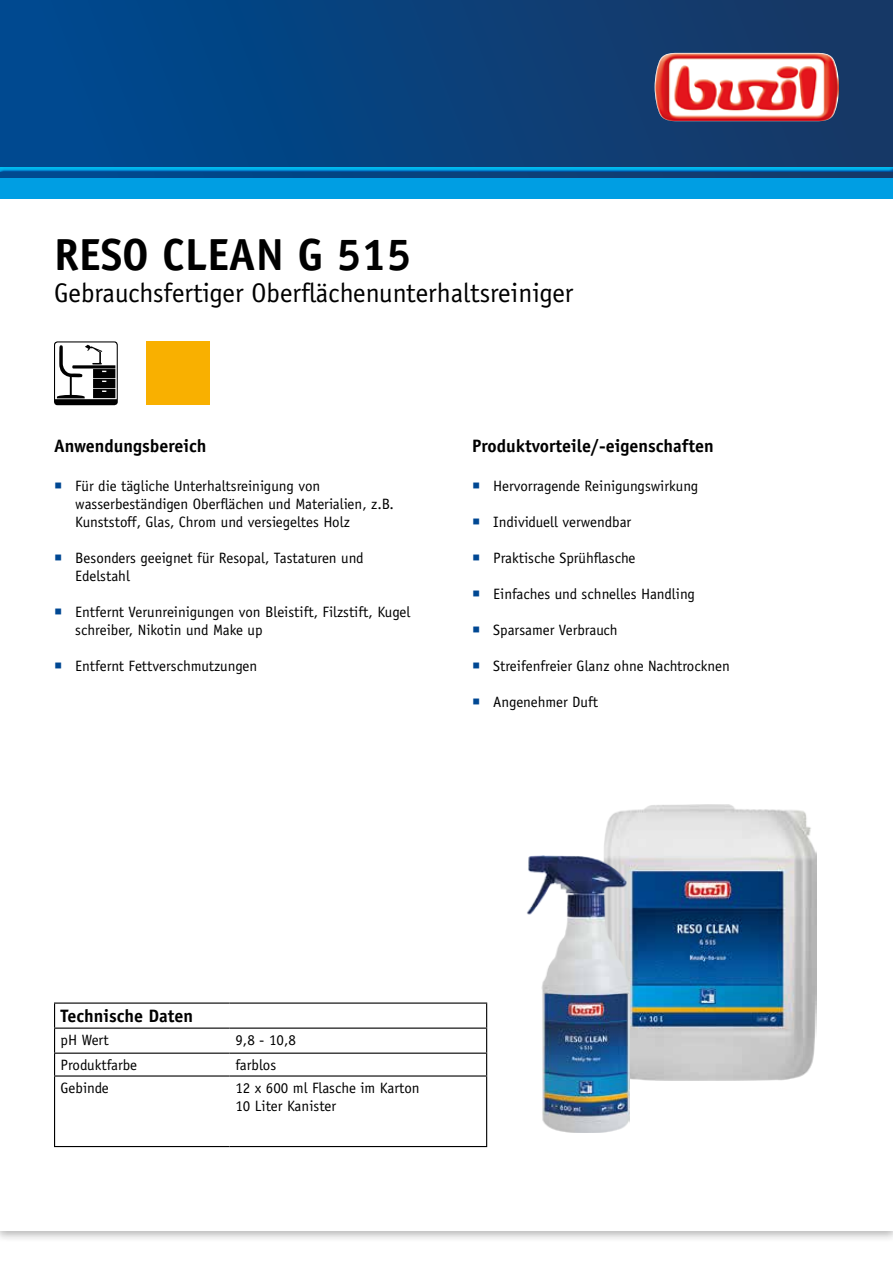
<style>
.page{position:relative;width:893px;height:1263px;background:#fff}
.page>*{position:absolute;margin:0;border:0;box-sizing:border-box;transform-origin:0 0}
.t1{font:700 45px "Officina Sans Std";color:#000}
.t2{font:27px "Officina Sans Std";color:#000}
.t3{font:700 18px "Officina Sans Std";color:#000}
.t4{font:15px/18px "Officina Sans Std";color:#000}
.s1{color:#004893}
</style>
<div class="page">
<div style="left:0;top:178px;width:893px;height:21px;background:#009ee3"></div>
<div style="left:0;top:0;width:893px;height:177px;background:linear-gradient(to right,#004a92,#193763)"></div>
<img style="left:655px;top:53px;width:184px;height:68px">
<hr style="left:54px;top:1002px;width:175px;height:2px;background:#000">
<hr style="left:229px;top:1002px;width:258px;height:2px;background:#000">
<hr style="left:229px;top:1027px;width:258px;height:2px;background:#000">
<svg style="left:54px;top:1003px;width:175px;height:143px"></svg>
<hr style="left:229px;top:1052px;width:258px;height:2px;background:#000">
<svg style="left:486px;top:1004px;width:1px;height:71px"></svg>
<hr style="left:54px;top:1075px;width:175px;height:1px;background:#000">
<hr style="left:54px;top:1076px;width:1px;height:70px;background:#000">
<hr style="left:229px;top:1075px;width:258px;height:1px;background:#000">
<hr style="left:486px;top:1076px;width:1px;height:70px;background:#000">
<hr style="left:54px;top:1146px;width:175px;height:1px;background:#000">
<hr style="left:229px;top:1146px;width:258px;height:1px;background:#000">
<div style="left:146px;top:341px;width:64px;height:64px;background:#f9b000"></div>
<svg style="left:54px;top:341px;width:64px;height:64px"></svg>
<img style="left:604px;top:804px;width:212px;height:277px">
<img style="left:527px;top:856px;width:102px;height:276px">
<div style="left:0;top:167px;width:893px;height:7px;background:#004990;opacity:.75"></div>
<h1 class="t1" style="left:54px;top:226px;width:359px">RESO CLEAN G 515</h1>
<h2 class="t2" style="left:54px;top:277px;width:521px">Gebrauchsfertiger Oberflächenunterhaltsreiniger</h2>
<p class="t3" style="left:54px;top:434px;width:154px">Anwendungsbereich</p>
<p class="t4" style="left:75px;top:477px;width:320px;text-indent:-21px"><span class="s1">○</span> Für die tägliche Unterhaltsreinigung von wasserbeständigen Oberflächen und Materialien, z.B.<br>Kunststoff, Glas, Chrom und versiegeltes Holz</p>
<p class="t4" style="left:75px;top:549px;width:290px;text-indent:-21px"><span class="s1">○</span> Besonders geeignet für Resopal, Tastaturen und<br>Edelstahl</p>
<p class="t4" style="left:75px;top:603px;width:337px;text-indent:-21px"><span class="s1">○</span> Entfernt Verunreinigungen von Bleistift, Filzstift, Kugel schreiber, Nikotin und Make up</p>
<p class="t4" style="left:54px;top:657px;width:205px"><span class="s1">○</span> Entfernt Fettverschmutzungen</p>
<p class="t3" style="left:472px;top:434px;width:243px">Produktvorteile/-eigenschaften</p>
<p class="t4" style="left:472px;top:477px;width:228px"><span class="s1">○</span> Hervorragende Reinigungswirkung</p>
<p class="t4" style="left:472px;top:513px;width:161px"><span class="s1">○</span> Individuell verwendbar</p>
<p class="t4" style="left:472px;top:549px;width:165px"><span class="s1">○</span> Praktische Sprühflasche</p>
<p class="t4" style="left:472px;top:585px;width:225px"><span class="s1">○</span> Einfaches und schnelles Handling</p>
<p class="t4" style="left:472px;top:621px;width:147px"><span class="s1">○</span> Sparsamer Verbrauch</p>
<p class="t4" style="left:472px;top:657px;width:259px"><span class="s1">○</span> Streifenfreier Glanz ohne Nachtrocknen</p>
<p class="t4" style="left:472px;top:693px;width:128px"><span class="s1">○</span> Angenehmer Duft</p>
<p class="t3" style="left:61px;top:1005px;width:134px">Technische Daten</p>
<p class="t4" style="left:61px;top:1031px;width:50px">pH Wert</p>
<p class="t4" style="left:235px;top:1031px;width:62px">9,8 - 10,8</p>
<p class="t4" style="left:61px;top:1056px;width:78px">Produktfarbe</p>
<p class="t4" style="left:235px;top:1056px;width:42px">farblos</p>
<p class="t4" style="left:61px;top:1079px;width:50px">Gebinde</p>
<p class="t4" style="left:235px;top:1079px;width:186px">12 x 600 ml Flasche im Karton<br>10 Liter Kanister</p>
</div>
